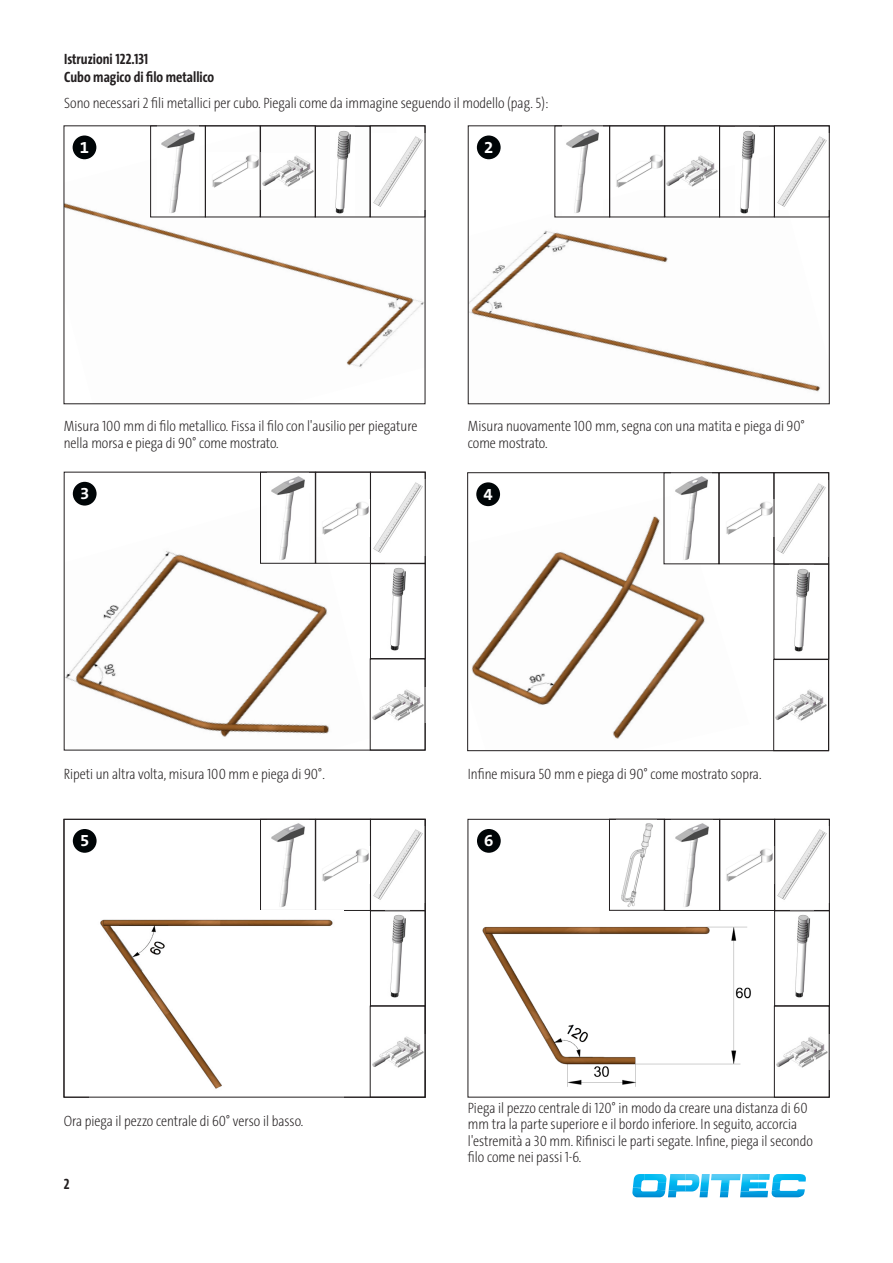
<style>
.page{position:relative;width:893px;height:1263px;background:#fff}
.page>*{position:absolute;margin:0;border:0;box-sizing:border-box;transform-origin:0 0}
.t1{font:700 16.8px "The Sans B W7";color:#fff}
.Anleitung-Info{font:200 15px/16.5px "The Sans Cd LF2";color:#231f20}
.Beschreibung_linksbü{font:700 15px "The Sans Cd LF7";color:#231f20}
</style>
<div class="page">
<svg style="left:632px;top:1174px;width:174px;height:24px"></svg>
<img style="left:66px;top:203px;width:357px;height:165px">
<div style="left:72px;top:135px;width:25px;height:25px;background:#000507;border-radius:50%"></div>
<div style="left:71px;top:134px;width:27px;height:27px;border:2px solid #fff;border-radius:50%"></div>
<img style="left:372px;top:136px;width:51px;height:73px">
<div style="left:370px;top:126px;width:55px;height:91px;border:1px solid #231f20"></div>
<img style="left:212px;top:155px;width:102px;height:33px">
<img style="left:158px;top:129px;width:40px;height:86px">
<div style="left:150px;top:126px;width:56px;height:91px;border:1px solid #231f20"></div>
<img style="left:331px;top:130px;width:24px;height:85px">
<div style="left:315px;top:126px;width:55px;height:91px;border:1px solid #231f20"></div>
<img style="left:470px;top:155px;width:357px;height:237px">
<img style="left:66px;top:551px;width:304px;height:197px">
<img style="left:482px;top:926px;width:269px;height:161px">
<div style="left:476px;top:135px;width:25px;height:25px;background:#000507;border-radius:50%"></div>
<div style="left:475px;top:134px;width:27px;height:27px;border:2px solid #fff;border-radius:50%"></div>
<img style="left:776px;top:136px;width:51px;height:73px">
<div style="left:774px;top:126px;width:55px;height:91px;border:1px solid #231f20"></div>
<img style="left:611px;top:155px;width:107px;height:35px">
<div style="left:609px;top:126px;width:56px;height:91px;border:1px solid #231f20"></div>
<img style="left:562px;top:129px;width:40px;height:86px">
<div style="left:555px;top:126px;width:55px;height:91px;border:1px solid #231f20"></div>
<img style="left:735px;top:131px;width:24px;height:84px">
<div style="left:719px;top:126px;width:55px;height:91px;border:1px solid #231f20"></div>
<div style="left:72px;top:481px;width:25px;height:25px;background:#000507;border-radius:50%"></div>
<div style="left:71px;top:480px;width:27px;height:27px;border:2px solid #fff;border-radius:50%"></div>
<img style="left:373px;top:482px;width:50px;height:71px">
<img style="left:372px;top:689px;width:51px;height:32px">
<img style="left:322px;top:502px;width:47px;height:33px">
<div style="left:315px;top:472px;width:56px;height:91px;border:1px solid #231f20"></div>
<img style="left:268px;top:476px;width:40px;height:85px">
<div style="left:260px;top:472px;width:55px;height:91px;border:1px solid #231f20"></div>
<img style="left:390px;top:567px;width:16px;height:84px">
<div style="left:370px;top:563px;width:55px;height:96px;border:1px solid #231f20"></div>
<img style="left:471px;top:494px;width:278px;height:245px">
<div style="left:475px;top:481px;width:26px;height:26px;background:#000507;border-radius:50%"></div>
<div style="left:475px;top:481px;width:27px;height:27px;border:2px solid #fff;border-radius:50%"></div>
<img style="left:776px;top:483px;width:50px;height:71px">
<div style="left:774px;top:472px;width:55px;height:92px;border:1px solid #231f20"></div>
<img style="left:775px;top:689px;width:52px;height:32px">
<div style="left:773px;top:659px;width:56px;height:92px;border:1px solid #231f20"></div>
<img style="left:721px;top:500px;width:51px;height:37px">
<div style="left:719px;top:472px;width:55px;height:92px;border:1px solid #231f20"></div>
<img style="left:671px;top:476px;width:41px;height:86px">
<div style="left:664px;top:472px;width:55px;height:92px;border:1px solid #231f20"></div>
<img style="left:794px;top:568px;width:16px;height:84px">
<div style="left:774px;top:564px;width:55px;height:95px;border:1px solid #231f20"></div>
<div style="left:72px;top:828px;width:25px;height:25px;background:#000507;border-radius:50%"></div>
<div style="left:71px;top:827px;width:27px;height:27px;border:2px solid #fff;border-radius:50%"></div>
<img style="left:373px;top:829px;width:50px;height:71px">
<img style="left:372px;top:1036px;width:51px;height:32px">
<div style="left:370px;top:1006px;width:55px;height:91px;border:1px solid #231f20"></div>
<img style="left:322px;top:849px;width:47px;height:33px">
<div style="left:315px;top:819px;width:56px;height:92px;border:1px solid #231f20"></div>
<img style="left:271px;top:823px;width:34px;height:84px">
<div style="left:260px;top:819px;width:55px;height:92px;border:1px solid #231f20"></div>
<img style="left:390px;top:914px;width:16px;height:84px">
<div style="left:370px;top:911px;width:55px;height:95px;border:1px solid #231f20"></div>
<img style="left:100px;top:919px;width:233px;height:170px">
<div style="left:64px;top:819px;width:361px;height:278px;border:1px solid #231f20"></div>
<div style="left:476px;top:828px;width:26px;height:25px;background:#000507;border-radius:50%"></div>
<div style="left:475px;top:827px;width:27px;height:27px;border:2px solid #fff;border-radius:50%"></div>
<img style="left:777px;top:829px;width:50px;height:71px">
<div style="left:774px;top:819px;width:56px;height:92px;border:1px solid #231f20"></div>
<img style="left:776px;top:1036px;width:51px;height:32px">
<div style="left:774px;top:1006px;width:55px;height:91px;border:1px solid #231f20"></div>
<img style="left:726px;top:849px;width:47px;height:33px">
<div style="left:720px;top:819px;width:55px;height:92px;border:1px solid #231f20"></div>
<img style="left:675px;top:823px;width:34px;height:84px">
<div style="left:664px;top:819px;width:56px;height:92px;border:1px solid #231f20"></div>
<img style="left:795px;top:915px;width:15px;height:83px">
<div style="left:774px;top:911px;width:56px;height:95px;border:1px solid #231f20"></div>
<img style="left:621px;top:823px;width:32px;height:84px">
<div style="left:609px;top:819px;width:55px;height:91px;border:1px solid #231f20"></div>
<p class="Beschreibung_linksbü" style="left:64px;top:50px;width:86px">Istruzioni 122.131</p>
<p class="Beschreibung_linksbü" style="left:64px;top:68px;width:152px">Cubo magico di filo metallico</p>
<p class="Anleitung-Info" style="left:64px;top:94px;width:486px">Sono necessari 2 fili metallici per cubo. Piegali come da immagine seguendo il modello (pag. 5):</p>
<p class="t1" style="left:484px;top:136px;width:11px">2</p>
<p class="t1" style="left:80px;top:136px;width:11px">1</p>
<p class="Anleitung-Info" style="left:64px;top:417px;width:355px">Misura 100 mm di filo metallico. Fissa il filo con l'ausilio per piegature nella morsa e piega di 90° come mostrato.</p>
<p class="t1" style="left:80px;top:483px;width:11px">3</p>
<p class="Anleitung-Info" style="left:468px;top:417px;width:339px">Misura nuovamente 100 mm, segna con una matita e piega di 90° come mostrato.</p>
<p class="t1" style="left:484px;top:483px;width:11px">4</p>
<p class="Anleitung-Info" style="left:64px;top:765px;width:263px">Ripeti un altra volta, misura 100 mm e piega di 90°.</p>
<p class="t1" style="left:80px;top:830px;width:11px">5</p>
<p class="Anleitung-Info" style="left:64px;top:1113px;width:241px">Ora piega il pezzo centrale di 60° verso il basso.</p>
<p class="Beschreibung_linksbü" style="left:64px;top:1174px;width:7px">2</p>
<p class="Anleitung-Info" style="left:468px;top:765px;width:295px">Infine misura 50 mm e piega di 90° come mostrato sopra.</p>
<p class="t1" style="left:484px;top:830px;width:11px">6</p>
<p class="Anleitung-Info" style="left:468px;top:1099px;width:346px">Piega il pezzo centrale di 120° in modo da creare una distanza di 60 mm tra la parte superiore e il bordo inferiore. In seguito, accorcia l'estremità a 30 mm. Rifinisci le parti segate. Infine, piega il secondo filo come nei passi 1-6.</p>
</div>
